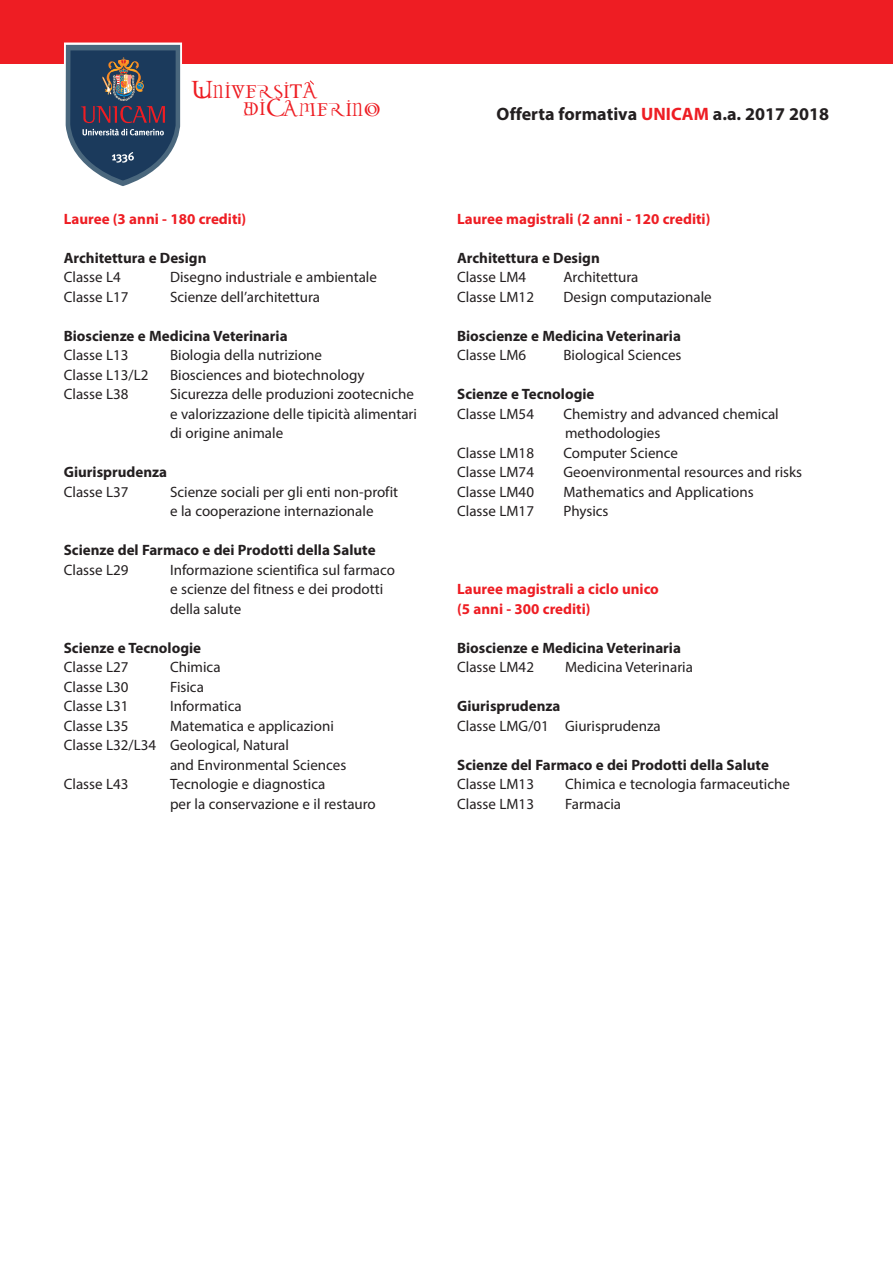
<style>
.page{position:relative;width:893px;height:1263px;background:#fff}
.page>*{position:absolute;margin:0;border:0;box-sizing:border-box;transform-origin:0 0}
.t1{font:20.55px "Darwin Plain";color:#ee1d23}
.t2{font:700 18px "Myriad Pro";color:#231f20}
.t3{font:15px/19.5px "Myriad Pro";color:#231f20}
.t4{font:700 15px "Myriad Pro";color:#231f20}
.t5{font:700 15px/19.5px "Myriad Pro";color:#ee1d23}
.s1{font-size:27.45px}
.s2{font-family:"Times"}
.s3{color:#ee1d23}
</style>
<div class="page">
<div style="left:0;top:0;width:893px;height:64px;background:#ee1d23"></div>
<svg style="left:64px;top:43px;width:118px;height:143px;background:#58677d"></svg>
<svg style="left:309px;top:80px;width:5px;height:5px"></svg>
<h1 class="t1" style="left:191px;top:81px;width:128px"><span class="s1">U</span>NIVERSI<span class="s2">T</span>A</h1>
<h1 class="t1" style="left:243px;top:99px;width:139px">DI<span class="s1">C</span>AMERINO</h1>
<p class="t2" style="left:497px;top:107px;width:334px">Offerta formativa <span class="s3">UNICAM</span> a.a. 2017 2018</p>
<p class="t5" style="left:64px;top:210px;width:184px">Lauree (3 anni - 180 crediti)</p>
<p class="t4" style="left:64px;top:252px;width:144px">Architettura e Design</p>
<p class="t3" style="left:64px;top:269px;width:59px">Classe L4</p>
<p class="t3" style="left:170px;top:269px;width:208px">Disegno industriale e ambientale</p>
<p class="t3" style="left:64px;top:288px;width:66px">Classe L17</p>
<p class="t3" style="left:170px;top:288px;width:152px">Scienze dell’architettura</p>
<p class="t4" style="left:64px;top:330px;width:225px">Bioscienze e Medicina Veterinaria</p>
<p class="t3" style="left:64px;top:347px;width:66px">Classe L13</p>
<p class="t3" style="left:170px;top:347px;width:153px">Biologia della nutrizione</p>
<p class="t3" style="left:64px;top:366px;width:86px">Classe L13/L2</p>
<p class="t3" style="left:170px;top:366px;width:196px">Biosciences and biotechnology</p>
<p class="t3" style="left:64px;top:386px;width:66px">Classe L38</p>
<p class="t3" style="left:170px;top:386px;width:248px">Sicurezza delle produzioni zootecniche e valorizzazione delle tipicità alimentari di origine animale</p>
<p class="t4" style="left:64px;top:467px;width:105px">Giurisprudenza</p>
<p class="t3" style="left:64px;top:483px;width:66px">Classe L37</p>
<p class="t3" style="left:170px;top:483px;width:230px">Scienze sociali per gli enti non-profit e la cooperazione internazionale</p>
<p class="t4" style="left:64px;top:545px;width:313px">Scienze del Farmaco e dei Prodotti della Salute</p>
<p class="t3" style="left:64px;top:561px;width:66px">Classe L29</p>
<p class="t3" style="left:170px;top:561px;width:226px">Informazione scientifica sul farmaco e scienze del fitness e dei prodotti della salute</p>
<p class="t4" style="left:64px;top:642px;width:139px">Scienze e Tecnologie</p>
<p class="t3" style="left:64px;top:659px;width:66px">Classe L27</p>
<p class="t3" style="left:170px;top:659px;width:52px">Chimica</p>
<p class="t3" style="left:64px;top:678px;width:66px">Classe L30</p>
<p class="t3" style="left:170px;top:678px;width:35px">Fisica</p>
<p class="t3" style="left:64px;top:698px;width:66px">Classe L31</p>
<p class="t3" style="left:170px;top:698px;width:73px">Informatica</p>
<p class="t3" style="left:64px;top:717px;width:66px">Classe L35</p>
<p class="t3" style="left:170px;top:717px;width:165px">Matematica e applicazioni</p>
<p class="t3" style="left:64px;top:737px;width:227px">Classe L32/L34 Geological, Natural</p>
<p class="t3" style="left:170px;top:756px;width:178px">and Environmental Sciences</p>
<p class="t3" style="left:64px;top:776px;width:66px">Classe L43</p>
<p class="t3" style="left:170px;top:776px;width:207px">Tecnologie e diagnostica<br>per la conservazione e il restauro</p>
<p class="t5" style="left:457px;top:210px;width:255px">Lauree magistrali (2 anni - 120 crediti)</p>
<p class="t4" style="left:457px;top:252px;width:144px">Architettura e Design</p>
<p class="t3" style="left:457px;top:269px;width:71px">Classe LM4</p>
<p class="t3" style="left:563px;top:269px;width:77px">Architettura</p>
<p class="t3" style="left:457px;top:288px;width:78px">Classe LM12</p>
<p class="t3" style="left:563px;top:288px;width:150px">Design computazionale</p>
<p class="t4" style="left:457px;top:330px;width:225px">Bioscienze e Medicina Veterinaria</p>
<p class="t3" style="left:457px;top:347px;width:71px">Classe LM6</p>
<p class="t3" style="left:563px;top:347px;width:120px">Biological Sciences</p>
<p class="t4" style="left:457px;top:389px;width:139px">Scienze e Tecnologie</p>
<p class="t3" style="left:457px;top:405px;width:78px">Classe LM54</p>
<p class="t3" style="left:563px;top:405px;width:217px">Chemistry and advanced chemical methodologies</p>
<p class="t3" style="left:457px;top:444px;width:78px">Classe LM18</p>
<p class="t3" style="left:563px;top:444px;width:116px">Computer Science</p>
<p class="t3" style="left:457px;top:464px;width:78px">Classe LM74</p>
<p class="t3" style="left:563px;top:464px;width:240px">Geoenvironmental resources and risks</p>
<p class="t3" style="left:457px;top:483px;width:78px">Classe LM40</p>
<p class="t3" style="left:563px;top:483px;width:192px">Mathematics and Applications</p>
<p class="t3" style="left:457px;top:503px;width:78px">Classe LM17</p>
<p class="t3" style="left:563px;top:503px;width:47px">Physics</p>
<p class="t5" style="left:457px;top:581px;width:203px">Lauree magistrali a ciclo unico (5 anni - 300 crediti)</p>
<p class="t4" style="left:457px;top:642px;width:225px">Bioscienze e Medicina Veterinaria</p>
<p class="t3" style="left:457px;top:659px;width:78px">Classe LM42</p>
<p class="t3" style="left:565px;top:659px;width:129px">Medicina Veterinaria</p>
<p class="t4" style="left:457px;top:701px;width:105px">Giurisprudenza</p>
<p class="t3" style="left:457px;top:717px;width:205px">Classe LMG/01 Giurisprudenza</p>
<p class="t4" style="left:457px;top:759px;width:313px">Scienze del Farmaco e dei Prodotti della Salute</p>
<p class="t3" style="left:457px;top:776px;width:78px">Classe LM13</p>
<p class="t3" style="left:565px;top:776px;width:226px">Chimica e tecnologia farmaceutiche</p>
<p class="t3" style="left:457px;top:795px;width:78px">Classe LM13</p>
<p class="t3" style="left:565px;top:795px;width:58px">Farmacia</p>
</div>
